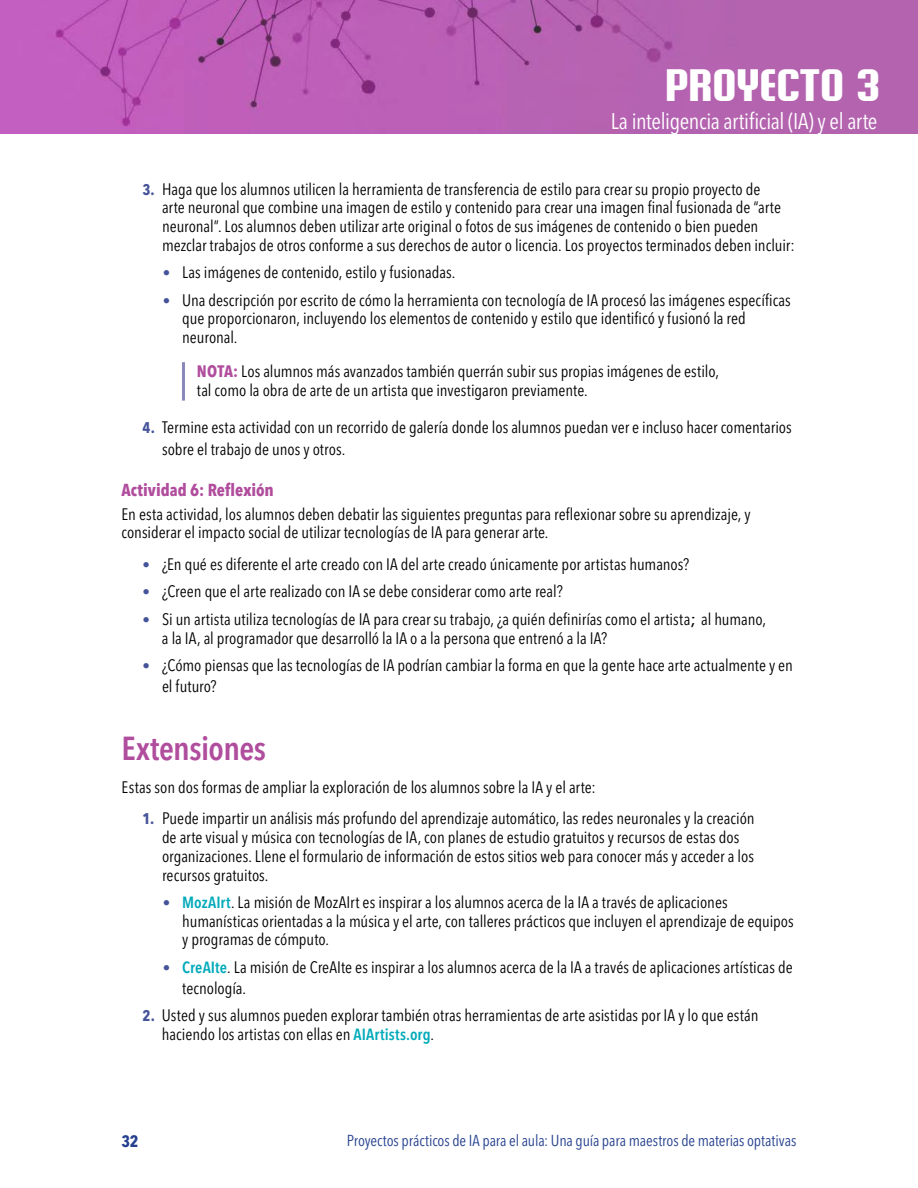
<style>
.page{position:relative;width:918px;height:1188px;background:#fff}
.page>*{position:absolute;margin:0;border:0;box-sizing:border-box;transform-origin:0 0}
.t1{font:700 45px "Briem Akademi Std";letter-spacing:-.005em;color:#fff}
.t2{font:600 condensed 33px "Avenir Next LT Pro";letter-spacing:-.015em;color:#b04d9d}
.t3{font:condensed 22.5px "Avenir Next LT Pro";letter-spacing:-.015em;color:#fff}
.t4{font:700 condensed 17.25px "Avenir Next LT Pro";color:#b04d9d}
.t5{font:condensed 16.5px/18.8px "Avenir Next LT Pro";color:#000}
.t6{font:700 condensed 16.5px "Avenir Next LT Pro";color:#25408f}
.t7{font:condensed 15.75px "Avenir Next LT Pro";letter-spacing:-.005em;color:#25408f}
.s1{font-weight:700;font-size:15.3px;color:#45549a}
.s2{font-size:15px;color:#45549a}
.s3{font-weight:700;color:#b04d9d}
.s4{font-weight:600;font-size:16.2px;color:#00aaba}
</style>
<div class="page">
<img style="left:0;top:0;width:918px;height:134px">
<hr style="left:182px;top:362px;width:3px;height:39px;background:#8889ba">
<h1 class="t1" style="left:665px;top:60px;width:217px">PROYECTO 3</h1>
<h3 class="t3" style="left:611px;top:107px;width:268px">La inteligencia artificial (IA) y el arte</h3>
<p class="t5" style="left:162px;top:179px;width:634px;text-indent:-19px"><span class="s1">3.</span> Haga que los alumnos utilicen la herramienta de transferencia de estilo para crear su propio proyecto de<br>arte neuronal que combine una imagen de estilo y contenido para crear una imagen final fusionada de “arte neuronal”. Los alumnos deben utilizar arte original o fotos de sus imágenes de contenido o bien pueden mezclar trabajos de otros conforme a sus derechos de autor o licencia. Los proyectos terminados deben incluir:</p>
<p class="t5" style="left:163px;top:263px;width:294px"><span class="s2">•</span> Las imágenes de contenido, estilo y fusionadas.</p>
<p class="t5" style="left:182px;top:291px;width:610px;text-indent:-19px"><span class="s2">•</span> Una descripción por escrito de cómo la herramienta con tecnología de IA procesó las imágenes específicas que proporcionaron, incluyendo los elementos de contenido y estilo que identificó y fusionó la red neuronal.</p>
<p class="t5" style="left:197px;top:361px;width:524px;line-height:19.5px"><span class="s3">NOTA:</span> Los alumnos más avanzados también querrán subir sus propias imágenes de estilo, tal como la obra de arte de un artista que investigaron previamente.</p>
<p class="t5" style="left:162px;top:416px;width:631px;line-height:21.8px;text-indent:-19px"><span class="s1">4.</span> Termine esta actividad con un recorrido de galería donde los alumnos puedan ver e incluso hacer comentarios sobre el trabajo de unos y otros.</p>
<p class="t4" style="left:122px;top:480px;width:154px">Actividad 6: Reflexión</p>
<p class="t5" style="left:122px;top:504px;width:631px">En esta actividad, los alumnos deben debatir las siguientes preguntas para reflexionar sobre su aprendizaje, y considerar el impacto social de utilizar tecnologías de IA para generar arte.</p>
<p class="t5" style="left:143px;top:555px;width:548px"><span class="s2">•</span> ¿En qué es diferente el arte creado con IA del arte creado únicamente por artistas humanos?</p>
<p class="t5" style="left:143px;top:582px;width:422px"><span class="s2">•</span> ¿Creen que el arte realizado con IA se debe considerar como arte real?</p>
<p class="t5" style="left:162px;top:610px;width:606px;text-indent:-19px"><span class="s2">•</span> Si un artista utiliza tecnologías de IA para crear su trabajo, ¿a quién definirías como el artista; al humano, a la IA, al programador que desarrolló la IA o a la persona que entrenó a la IA?</p>
<p class="t5" style="left:162px;top:655px;width:632px;line-height:21px;text-indent:-19px"><span class="s2">•</span> ¿Cómo piensas que las tecnologías de IA podrían cambiar la forma en que la gente hace arte actualmente y en el futuro?</p>
<h2 class="t2" style="left:122px;top:729px;width:146px">Extensiones</h2>
<p class="t5" style="left:122px;top:777px;width:476px">Estas son dos formas de ampliar la exploración de los alumnos sobre la IA y el arte:</p>
<p class="t5" style="left:162px;top:809px;width:594px;text-indent:-19px"><span class="s1">1.</span> Puede impartir un análisis más profundo del aprendizaje automático, las redes neuronales y la creación de arte visual y música con tecnologías de IA, con planes de estudio gratuitos y recursos de estas dos organizaciones. Llene el formulario de información de estos sitios web para conocer más y acceder a los recursos gratuitos.</p>
<p class="t5" style="left:182px;top:893px;width:613px;text-indent:-19px"><span class="s2">•</span> <span class="s4">MozAIrt</span>. La misión de MozAIrt es inspirar a los alumnos acerca de la IA a través de aplicaciones humanísticas orientadas a la música y el arte, con talleres prácticos que incluyen el aprendizaje de equipos y programas de cómputo.</p>
<p class="t5" style="left:182px;top:957px;width:612px;line-height:21px;text-indent:-19px"><span class="s2">•</span> <span class="s4">CreAIte</span>. La misión de CreAIte es inspirar a los alumnos acerca de la IA a través de aplicaciones artísticas de tecnología.</p>
<p class="t5" style="left:162px;top:1006px;width:598px;text-indent:-19px"><span class="s1">2.</span> Usted y sus alumnos pueden explorar también otras herramientas de arte asistidas por IA y lo que están haciendo los artistas con ellas en <span class="s4">AIArtists.org</span>.</p>
<p class="t6" style="left:122px;top:1132px;width:19px">32</p>
<p class="t7" style="left:347px;top:1131px;width:451px">Proyectos prácticos de IA para el aula: Una guía para maestros de materias optativas</p>
</div>
